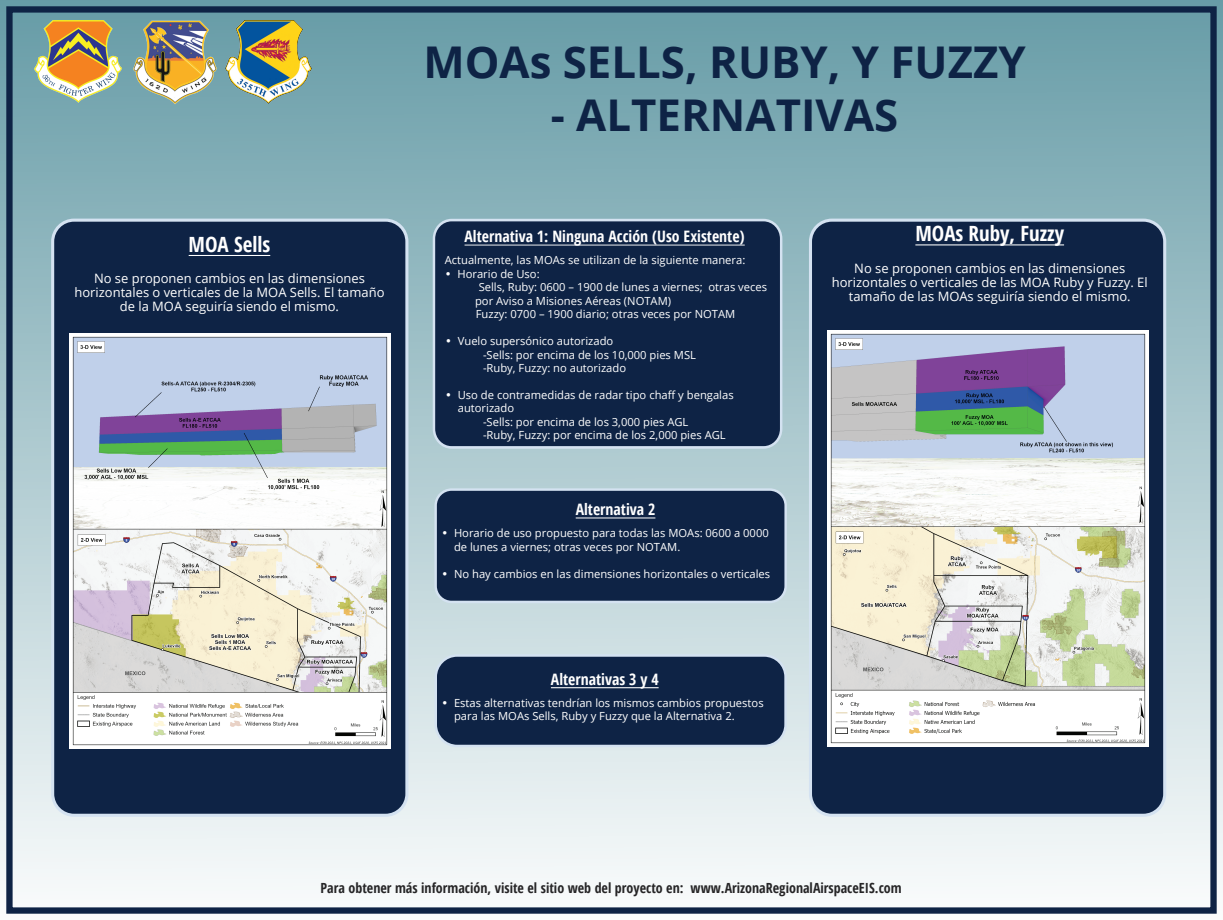
<style>
.page{position:relative;width:1223px;height:920px;background:#fff}
.page>*{position:absolute;margin:0;border:0;box-sizing:border-box;transform-origin:0 0}
.t1{font:700 43.75px "Open Sans";color:#0e2345}
.t2{font:700 condensed 21px "Open Sans";color:#fff}
.t3{font:700 condensed 15.75px "Open Sans";color:#fff}
.t4{font:700 condensed 14px "Open Sans";color:#231f20}
.t5{font:12.95px/14px "Open Sans";color:#fff;text-align:center}
.t6{font:11.2px/13.4px "Open Sans";color:#fff}
.s1{font-family:"ITC Avant Garde Pro"}
</style>
<div class="page">
<div style="left:0;top:0;width:1222px;height:920px;background:linear-gradient(to bottom,#679ba7,#f8fafb)"></div>
<div style="left:6px;top:6px;width:1210px;height:907px;border:6px solid #0e2345"></div>
<img style="left:35px;top:20px;width:86px;height:83px">
<img style="left:134px;top:19px;width:82px;height:87px">
<img style="left:225px;top:20px;width:86px;height:84px">
<div style="left:810px;top:220px;width:354px;height:595px;background:#0e2345;border-radius:21px"></div>
<div style="left:808px;top:219px;width:358px;height:598px;border:3px solid #d4e2f1;border-radius:21px"></div>
<div style="left:53px;top:220px;width:354px;height:595px;background:#0e2345;border-radius:21px"></div>
<div style="left:51px;top:219px;width:357px;height:598px;border:3px solid #d4e2f1;border-radius:21px"></div>
<img style="left:69px;top:333px;width:321px;height:415px">
<div style="left:434px;top:220px;width:347px;height:227px;background:#0e2345;border-radius:18px"></div>
<div style="left:432px;top:219px;width:350px;height:230px;border:3px solid #d4e2f1;border-radius:18px"></div>
<hr style="left:464px;top:245px;width:280px;height:1px;background:#fff">
<div style="left:435px;top:489px;width:350px;height:113px;background:#0e2345;border-radius:16px"></div>
<div style="left:434px;top:488px;width:352px;height:115px;border:2px solid #d4e2f1;border-radius:16px"></div>
<hr style="left:575px;top:517px;width:80px;height:1px;background:#fff">
<div style="left:435px;top:655px;width:350px;height:91px;background:#0e2345;border-radius:21px"></div>
<div style="left:434px;top:654px;width:352px;height:93px;border:2px solid #d4e2f1;border-radius:21px"></div>
<hr style="left:551px;top:687px;width:107px;height:1px;background:#fff">
<img style="left:827px;top:331px;width:320px;height:415px">
<hr style="left:189px;top:255px;width:81px;height:1px;background:#fff">
<hr style="left:915px;top:244px;width:148px;height:1px;background:#fff">
<h2 class="t2" style="left:189px;top:230px;width:83px">MOA Sells</h2>
<p class="t5" style="left:74px;top:271px;width:311px">No se proponen cambios en las dimensiones horizontales o verticales de la MOA Sells. El tamaño de la MOA seguiría siendo el mismo.</p>
<h1 class="t1" style="left:423px;top:31px;width:603px">MOAs SELLS, RUBY, Y FUZZY</h1>
<h1 class="t1" style="left:550px;top:84px;width:349px">- ALTERNATIVAS</h1>
<h3 class="t3" style="left:464px;top:226px;width:282px">Alternativa 1: Ninguna Acción (Uso Existente)</h3>
<p class="t6" style="left:445px;top:253px;width:302px">Actualmente, las MOAs se utilizan de la siguiente manera:</p>
<p class="t6" style="left:445px;top:267px;width:96px"><span class="s1">•</span> Horario de Uso:</p>
<p class="t6" style="left:478px;top:280px;width:290px">Sells, Ruby: 0600 – 1900 de lunes a viernes; otras veces</p>
<p class="t6" style="left:475px;top:293px;width:197px">por Aviso a Misiones Aéreas (NOTAM)</p>
<p class="t6" style="left:475px;top:307px;width:261px">Fuzzy: 0700 – 1900 diario; otras veces por NOTAM</p>
<p class="t6" style="left:483px;top:334px;width:214px;text-indent:-38px"><span class="s1">•</span> Vuelo supersónico autorizado<br>-Sells: por encima de los 10,000 pies MSL -Ruby, Fuzzy: no autorizado</p>
<p class="t6" style="left:445px;top:388px;width:290px"><span class="s1">•</span> Uso de contramedidas de radar tipo chaff y bengalas</p>
<p class="t6" style="left:457px;top:401px;width:58px">autorizado</p>
<p class="t6" style="left:483px;top:415px;width:207px">-Sells: por encima de los 3,000 pies AGL</p>
<p class="t6" style="left:483px;top:428px;width:244px">-Ruby, Fuzzy: por encima de los 2,000 pies AGL</p>
<h3 class="t3" style="left:575px;top:499px;width:81px">Alternativa 2</h3>
<p class="t6" style="left:454px;top:526px;width:316px;text-indent:-13px"><span class="s1">•</span> Horario de uso propuesto para todas las MOAs: 0600 a 0000 de lunes a viernes; otras veces por NOTAM.</p>
<p class="t6" style="left:441px;top:566px;width:330px"><span class="s1">•</span> No hay cambios en las dimensiones horizontales o verticales</p>
<h3 class="t3" style="left:551px;top:668px;width:109px">Alternativas 3 y 4</h3>
<p class="t6" style="left:454px;top:696px;width:311px;text-indent:-13px"><span class="s1">•</span> Estas alternativas tendrían los mismos cambios propuestos para las MOAs Sells, Ruby y Fuzzy que la Alternativa 2.</p>
<h2 class="t2" style="left:915px;top:219px;width:150px">MOAs Ruby, Fuzzy</h2>
<p class="t5" style="left:831px;top:260px;width:317px">No se proponen cambios en las dimensiones horizontales o verticales de las MOA Ruby y Fuzzy. El tamaño de las MOAs seguiría siendo el mismo.</p>
<p class="t4" style="left:320px;top:878px;width:582px">Para obtener más información, visite el sitio web del proyecto en: www.ArizonaRegionalAirspaceEIS.com</p>
</div>
